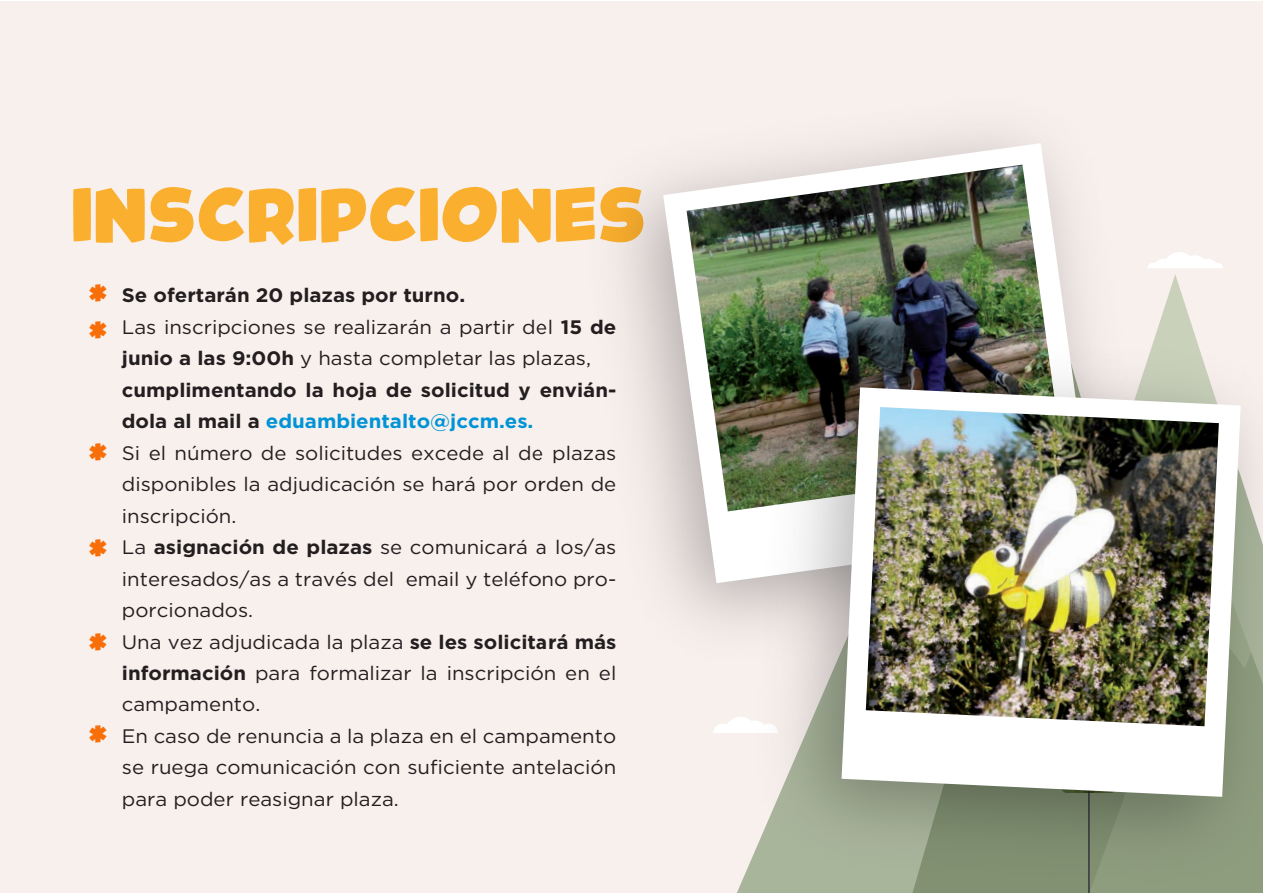
<style>
.page{position:relative;width:1263px;height:893px;background:#fff}
.page>*{position:absolute;margin:0;border:0;box-sizing:border-box;transform-origin:0 0}
.t1{font:49.05px "Kids Magazine";color:#fbaf2e;scale:1.05 1}
.t2{font:22.35px/36.9px "Kids Magazine";color:#f86f0a;scale:1.05 1}
.t3{font:19.5px/31.5px "Gotham";color:#231f20;scale:1.05 1}
.s1{font-weight:700}
.s2{font-weight:700;color:#0094d6}
</style>
<div class="page">
<div style="left:0;top:1px;width:1262px;height:892px;background:#f8f0ed"></div>
<svg style="left:1187px;top:254px;width:36px;height:14px"></svg>
<svg style="left:713px;top:727px;width:3px;height:6px"></svg>
<img style="left:621px;top:132px;width:566px;height:491px">
<svg style="left:663px;top:143px;width:431px;height:440px"></svg>
<img style="left:686px;top:165px;width:378px;height:346px">
<img style="left:716px;top:296px;width:547px;height:597px">
<svg style="left:841px;top:387px;width:400px;height:410px;background:#dee0db"></svg>
<img style="left:866px;top:407px;width:353px;height:319px">
<h1 class="t1" style="left:72px;top:195px;width:550px">INSCRIPCIONES</h1>
<p class="t2" style="left:89px;top:285px;width:20px">* *</p>
<p class="t3" style="left:122px;top:279px;width:473px"><span class="s1">Se ofertarán 20 plazas por turno.<br></span>Las inscripciones se realizarán a partir del <span class="s1">15 de junio a las 9:00h</span> y hasta completar las plazas, <span class="s1">cumplimentando la hoja de solicitud y envián&shy;dola al mail a</span> <span class="s2">eduambientalto@jccm.es.<br></span>Si el número de solicitudes excede al de plazas disponibles la adjudicación se hará por orden de inscripción.<br>La <span class="s1">asignación de plazas</span> se comunicará a los/as interesados/as a través del email y teléfono pro&shy;porcionados.<br>Una vez adjudicada la plaza <span class="s1">se les solicitará más información</span> para formalizar la inscripción en el campamento.<br>En caso de renuncia a la plaza en el campamento se ruega comunicación con suficiente antelación para poder reasignar plaza.</p>
<p class="t2" style="left:89px;top:445px;width:20px">*</p>
<p class="t2" style="left:89px;top:540px;width:20px">*</p>
<p class="t2" style="left:89px;top:635px;width:20px">*</p>
<p class="t2" style="left:89px;top:727px;width:20px">*</p>
</div>
